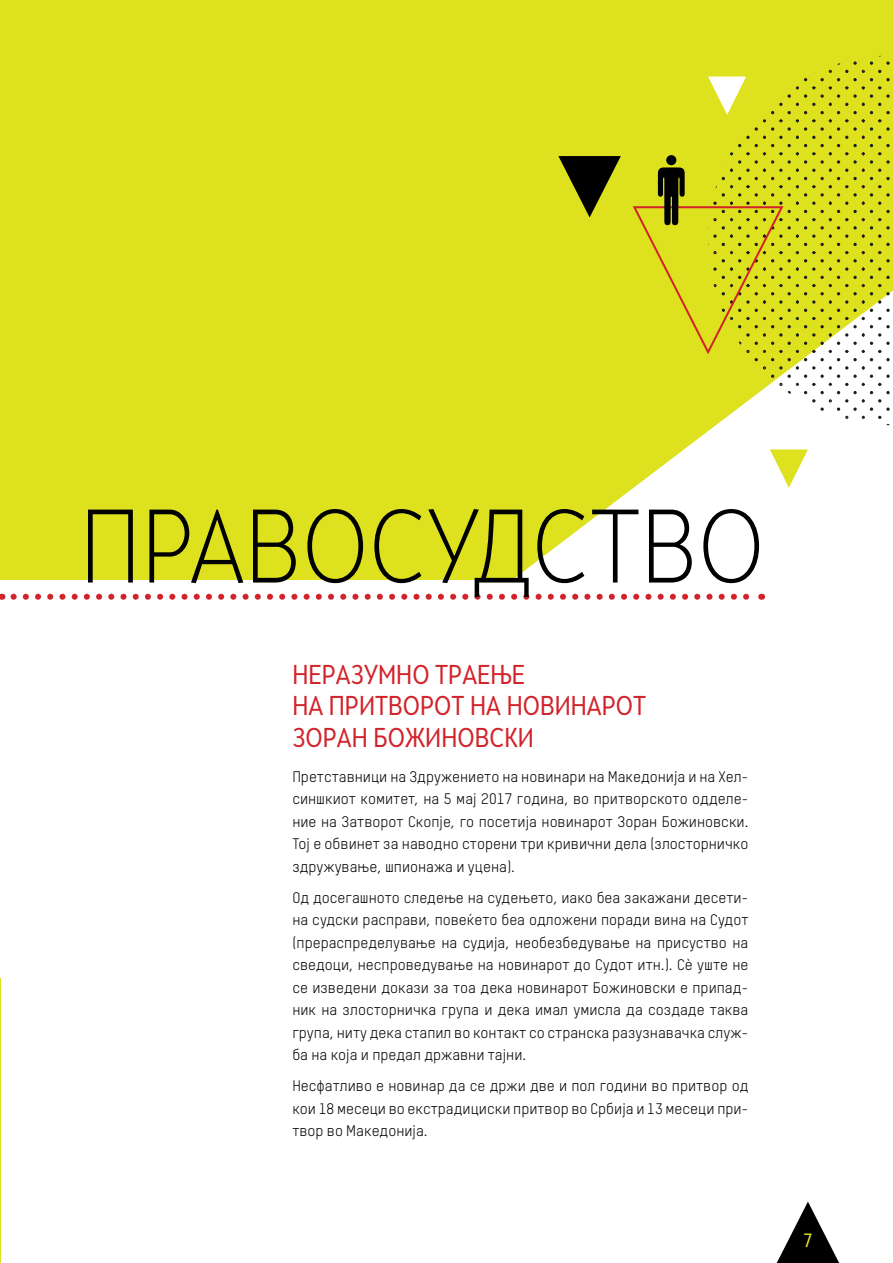
<style>
.page{position:relative;width:893px;height:1263px;background:#fff}
.page>*{position:absolute;margin:0;border:0;box-sizing:border-box;transform-origin:0 0}
.t1{font:300 97.5px "Skola Sans Cn";color:#000}
.t2{font:25.5px/31.5px "Skola Sans Cn";color:#d2232a}
.t3{font:18px "Skola Sans Cn";color:#dee21e}
.t4{font:15px/22.5px "Oxfam TSTARPRO";color:#000;text-align:justify}
</style>
<div class="page">
<svg style="left:777px;top:1201px;width:62px;height:62px"></svg>
<svg style="left:1px;top:0;width:892px;height:580px;background:#e1e434"></svg>
<hr style="left:0;top:0;width:1px;height:1263px;background:#dee21e">
<div style="left:0;top:581px;width:893px;height:397px;background:#fff"></div>
<svg style="left:558px;top:156px;width:63px;height:61px;background:#6f710e"></svg>
<svg style="left:770px;top:449px;width:38px;height:39px"></svg>
<svg style="left:631px;top:56px;width:259px;height:369px;background:#d8da39"></svg>
<div style="left:666px;top:155px;width:10px;height:10px;background:#000;border-radius:50%"></div>
<svg style="left:14px;top:594px;width:736px;height:6px"></svg>
<svg style="left:0;top:593px;width:5px;height:7px"></svg>
<h1 class="t1" style="left:80px;top:489px;width:686px">ПРАВОСУДСТВО</h1>
<h2 class="t2" style="left:292px;top:658px;width:355px">НЕРАЗУМНО ТРАЕЊЕ<br>НА ПРИТВОРОТ НА НОВИНАРОТ<br>ЗОРАН БОЖИНОВСКИ</h2>
<p class="t4" style="left:292px;top:765px;width:458px">Претставници на Здружението на новинари на Македонија и на Хел&shy;синшкиот комитет, на 5 мај 2017 година, во притворското одделе&shy;ние на Затворот Скопје, го посетија новинарот Зоран Божиновски.<br>Тој е обвинет за наводно сторени три кривични дела (злосторничко здружување, шпионажа и уцена).</p>
<p class="t4" style="left:292px;top:886px;width:458px">Од досегашното следење на судењето, иако беа закажани десети&shy;на судски расправи, повеќето беа одложени поради вина на Судот (прераспределување на судија, необезбедување на присуство на сведоци, неспроведување на новинарот до Судот итн.). Сè уште не се изведени докази за тоа дека новинарот Божиновски е припад&shy;ник на злосторничка група и дека имал умисла да создаде таква група, ниту дека стапил во контакт со странска разузнавачка служ&shy;ба на која и предал државни тајни.</p>
<p class="t4" style="left:292px;top:1075px;width:458px">Несфатливо е новинар да се држи две и пол години во притвор од кои 18 месеци во екстрадициски притвор во Србија и 13 месеци при&shy;твор во Македонија.</p>
<p class="t3" style="left:803px;top:1230px;width:10px">7</p>
</div>
